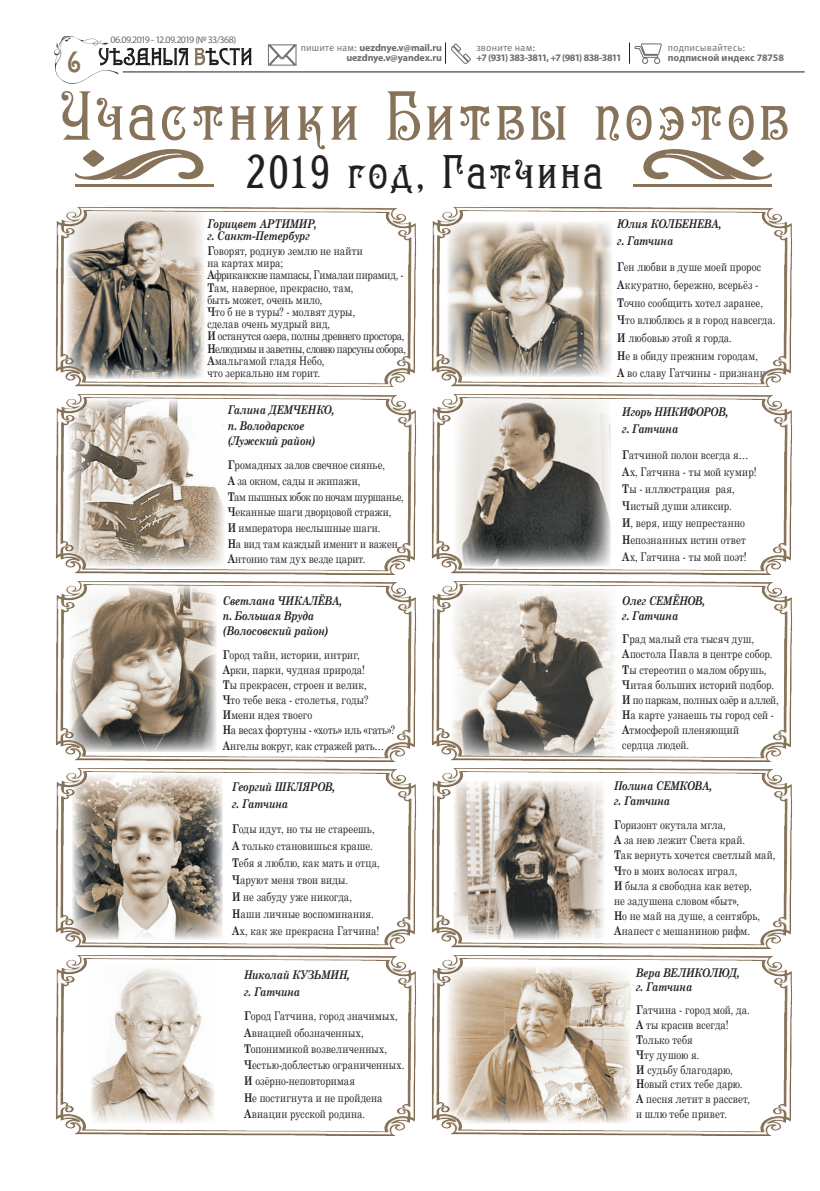
<style>
.page{position:relative;width:820px;height:1191px;background:#fff}
.page>*{position:absolute;margin:0;border:0;box-sizing:border-box;transform-origin:0 0}
.t1{font:72px "Gertruda Victoriana";letter-spacing:.065em;color:#877359}
.t2{font:49px "Gertruda Victoriana";letter-spacing:.06em;color:#231f20}
.t3{font:32px "Modernist Three";color:#877359}
.t4{font:12px/15.1px "Century Schoolbook";letter-spacing:.01em;color:#231f20;scale:.8 1}
.t5{font:italic 700 12px/15.1px "Century Schoolbook";letter-spacing:-.015em;color:#231f20;scale:.8 1}
.t6{font:700 10px/10px "Myriad Pro";letter-spacing:-.015em;color:#6c6d70;text-align:right}
.t7{font:700 10px "Myriad Pro";letter-spacing:-.05em;color:#6c6d70}
.t8{font:10px "Myriad Pro";letter-spacing:-.06em;color:#6c6d70}
.t9{font:10px "Meta Pro";letter-spacing:.01em;color:#6c6d70}
.t10{font:700 10px "Myriad Pro";letter-spacing:.005em;color:#6c6d70}
.s1{font-family:"Meta Pro";font-weight:400}
.s2{font-weight:700}
</style>
<div class="page">
<img style="left:54px;top:36px;width:64px;height:44px">
<hr style="left:123px;top:71px;width:681px;height:1px;background:#231f20">
<svg style="left:99px;top:48px;width:89px;height:18px"></svg>
<svg style="left:194px;top:48px;width:58px;height:17px"></svg>
<svg style="left:268px;top:44px;width:29px;height:22px"></svg>
<svg style="left:445px;top:42px;width:26px;height:22px"></svg>
<svg style="left:629px;top:42px;width:33px;height:22px"></svg>
<hr style="left:633px;top:184px;width:138px;height:3px;background:#877359">
<svg style="left:643px;top:149px;width:129px;height:36px"></svg>
<hr style="left:75px;top:184px;width:138px;height:3px;background:#877359">
<svg style="left:75px;top:149px;width:129px;height:31px"></svg>
<img style="left:55px;top:207px;width:361px;height:180px">
<img style="left:431px;top:207px;width:361px;height:180px">
<img style="left:55px;top:394px;width:361px;height:180px">
<img style="left:431px;top:394px;width:361px;height:180px">
<img style="left:55px;top:581px;width:361px;height:180px">
<img style="left:431px;top:581px;width:361px;height:180px">
<img style="left:55px;top:768px;width:361px;height:180px">
<img style="left:431px;top:768px;width:361px;height:180px">
<img style="left:55px;top:955px;width:361px;height:180px">
<img style="left:431px;top:955px;width:361px;height:180px">
<h3 class="t3" style="left:67px;top:40px;width:16px">6</h3>
<p class="t8" style="left:110px;top:34px;width:127px">06.09.2019 - 12.09.2019 (№ 33/368)</p>
<p class="t6" style="left:300px;top:42px;width:142px"><span class="s1">пишите нам:</span> uezdnye.v@mail.ru uezdnye.v@yandex.ru</p>
<p class="t9" style="left:476px;top:41px;width:60px">звоните нам:</p>
<p class="t7" style="left:476px;top:51px;width:147px">+7 (931) 383-3811, +7 (981) 838-3811</p>
<p class="t9" style="left:667px;top:41px;width:79px">подписывайтесь:</p>
<p class="t10" style="left:667px;top:51px;width:118px">подписной индекс 78758</p>
<h1 class="t1" style="left:60px;top:80px;width:730px">Участники Битвы поэтов</h1>
<h2 class="t2" style="left:245px;top:147px;width:359px">2019 год, Гатчина</h2>
<p class="t5" style="left:207px;top:217px;width:138px;line-height:12.2px">Горицвет АРТИМИР, г. Санкт-Петербург</p>
<p class="t4" style="left:207px;top:243px;width:250px;line-height:12.2px"><span class="s2">Г</span>оворят, родную землю не найти<br>на картах мира;<br><span class="s2">А</span>фриканские пампасы, Гималаи пирамид, -<br><span class="s2">Т</span>ам, наверное, прекрасно, там,<br>быть может, очень мило,<br><span class="s2">Ч</span>то б не в туры? - молвят дуры,<br>сделав очень мудрый вид,<br><span class="s2">И</span> останутся озера, полны древнего простора,<br><span class="s2">Н</span>елюдимы и заветны, словно парсуны собора,<br><span class="s2">А</span>мальгамой гладя Небо,<br>что зеркально им горит.</p>
<p class="t5" style="left:227px;top:401px;width:135px;line-height:15.7px">Галина ДЕМЧЕНКО, п. Володарское (Лужский район)</p>
<p class="t4" style="left:227px;top:456px;width:221px;line-height:15.7px"><span class="s2">Г</span>ромадных залов свечное сиянье,<br><span class="s2">А</span> за окном, сады и экипажи,<br><span class="s2">Т</span>ам пышных юбок по ночам шуршанье,<br><span class="s2">Ч</span>еканные шаги дворцовой стражи,<br><span class="s2">И</span> императора неслышные шаги.<br><span class="s2">Н</span>а вид там каждый именит и важен,<br><span class="s2">А</span>нтонио там дух везде царит.</p>
<p class="t5" style="left:223px;top:592px;width:151px">Светлана ЧИКАЛЁВА, п. Большая Вруда (Волосовский район)</p>
<p class="t4" style="left:223px;top:646px;width:217px"><span class="s2">Г</span>ород тайн, истории, интриг,<br><span class="s2">А</span>рки, парки, чудная природа!<br><span class="s2">Т</span>ы прекрасен, строен и велик,<br><span class="s2">Ч</span>то тебе века - столетья, годы?<br><span class="s2">И</span>мени идея твоего<br><span class="s2">Н</span>а весах фортуны - «хоть» иль «гать»?<br><span class="s2">А</span>нгелы вокруг, как стражей рать…</p>
<p class="t5" style="left:232px;top:777px;width:130px;line-height:17px">Георгий ШКЛЯРОВ, г. Гатчина</p>
<p class="t4" style="left:232px;top:819px;width:186px;line-height:17px"><span class="s2">Г</span>оды идут, но ты не стареешь,<br><span class="s2">А</span> только становишься краше.<br><span class="s2">Т</span>ебя я люблю, как мать и отца,<br><span class="s2">Ч</span>аруют меня твои виды.<br><span class="s2">И</span> не забуду уже никогда,<br><span class="s2">Н</span>аши личные воспоминания.<br><span class="s2">А</span>х, как же прекрасна Гатчина!</p>
<p class="t5" style="left:244px;top:966px;width:134px;line-height:16.3px">Николай КУЗЬМИН, г. Гатчина</p>
<p class="t4" style="left:244px;top:1006px;width:202px;line-height:16.3px"><span class="s2">Г</span>ород Гатчина, город значимых,<br><span class="s2">А</span>виацией обозначенных,<br><span class="s2">Т</span>опонимикой возвеличенных,<br><span class="s2">Ч</span>естью-доблестью ограниченных.<br><span class="s2">И</span> озёрно-неповторимая<br><span class="s2">Н</span>е постигнута и не пройдена<br><span class="s2">А</span>виации русской родина.</p>
<p class="t5" style="left:617px;top:214px;width:132px;line-height:17.6px">Юлия КОЛБЕНЕВА, г. Гатчина</p>
<p class="t4" style="left:617px;top:257px;width:199px;line-height:17.6px"><span class="s2">Г</span>ен любви в душе моей пророс<br><span class="s2">А</span>ккуратно, бережно, всерьёз -<br><span class="s2">Т</span>очно сообщить хотел заранее,<br><span class="s2">Ч</span>то влюблюсь я в город навсегда.<br><span class="s2">И</span> любовью этой я горда.<br><span class="s2">Н</span>е в обиду прежним городам,<br><span class="s2">А</span> во славу Гатчины - признание.</p>
<p class="t5" style="left:622px;top:403px;width:134px;line-height:17px">Игорь НИКИФОРОВ, г. Гатчина</p>
<p class="t4" style="left:622px;top:445px;width:169px;line-height:17px"><span class="s2">Г</span>атчиной полон всегда я…<br><span class="s2">А</span>х, Гатчина - ты мой кумир!<br><span class="s2">Т</span>ы - иллюстрация рая,<br><span class="s2">Ч</span>истый души эликсир.<br><span class="s2">И</span>, веря, ищу непрестанно<br><span class="s2">Н</span>епознанных истин ответ<br><span class="s2">А</span>х, Гатчина - ты мой поэт!</p>
<p class="t5" style="left:622px;top:592px;width:105px">Олег СЕМЁНОВ, г. Гатчина</p>
<p class="t4" style="left:622px;top:630px;width:197px"><span class="s2">Г</span>рад малый ста тысяч душ,<br><span class="s2">А</span>постола Павла в центре собор.<br><span class="s2">Т</span>ы стереотип о малом обрушь,<br><span class="s2">Ч</span>итая больших историй подбор.<br><span class="s2">И</span> по паркам, полных озёр и аллей,<br><span class="s2">Н</span>а карте узнаешь ты город сей -<br><span class="s2">А</span>тмосферой пленяющий<br>сердца людей.</p>
<p class="t5" style="left:614px;top:778px;width:124px">Полина СЕМКОВА, г. Гатчина</p>
<p class="t4" style="left:614px;top:816px;width:203px"><span class="s2">Г</span>оризонт окутала мгла,<br><span class="s2">А</span> за нею лежит Света край.<br><span class="s2">Т</span>ак вернуть хочется светлый май,<br><span class="s2">Ч</span>то в моих волосах играл,<br><span class="s2">И</span> была я свободна как ветер,<br>не задушена словом «быт»,<br><span class="s2">Н</span>о не май на душе, а сентябрь,<br><span class="s2">А</span>напест с мешаниною рифм.</p>
<p class="t5" style="left:636px;top:965px;width:131px;line-height:13.8px">Вера ВЕЛИКОЛЮД, г. Гатчина</p>
<p class="t4" style="left:636px;top:1001px;width:144px;line-height:14.8px"><span class="s2">Г</span>атчина - город мой, да.<br><span class="s2">А</span> ты красив всегда!<br><span class="s2">Т</span>олько тебя<br><span class="s2">Ч</span>ту душою я.<br><span class="s2">И</span> судьбу благодарю,<br><span class="s2">Н</span>овый стих тебе дарю.<br><span class="s2">А</span> песня летит в рассвет, и шлю тебе привет.</p>
</div>
